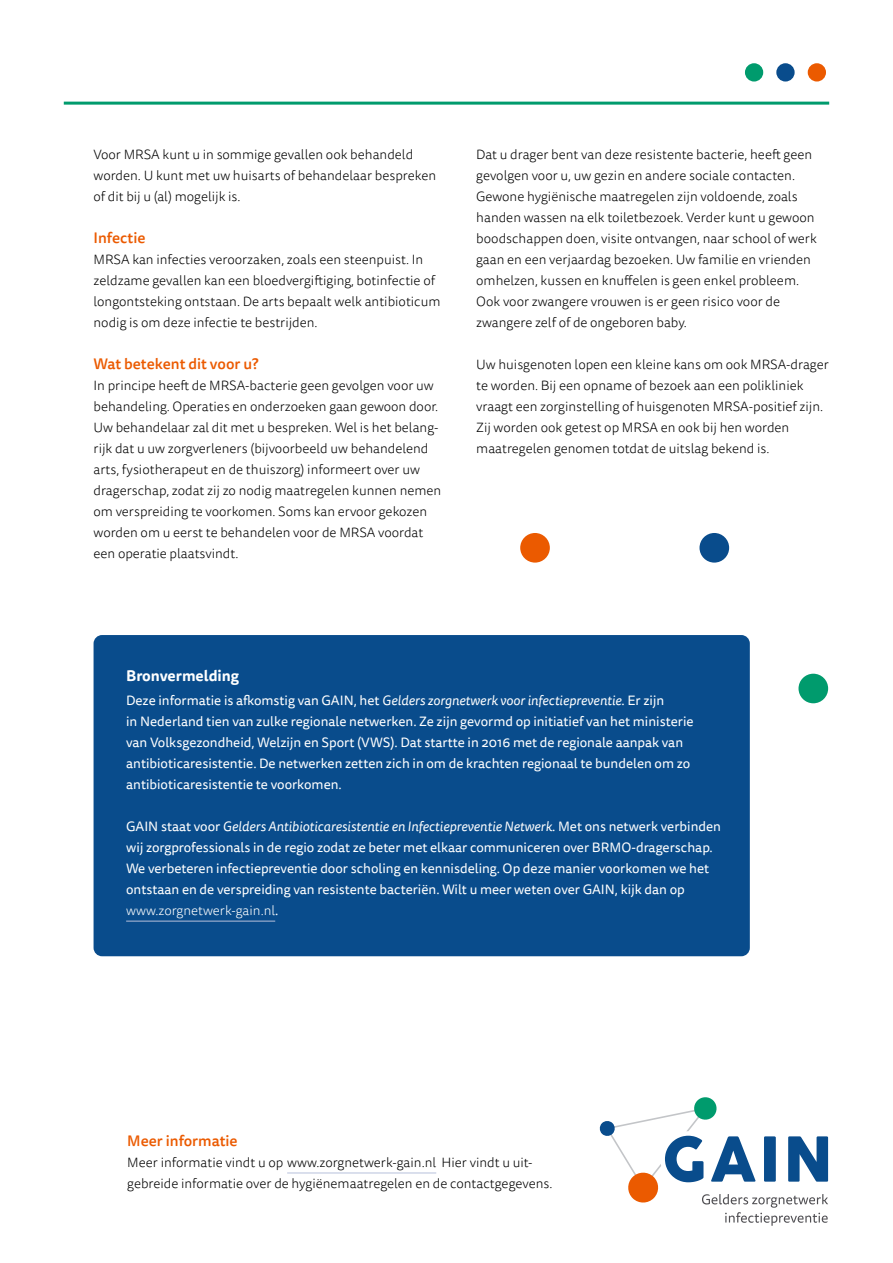
<style>
.page{position:relative;width:893px;height:1263px;background:#fff}
.page>*{position:absolute;margin:0;border:0;box-sizing:border-box;transform-origin:0 0}
.t1{font:500 15px "Tisa Sans Pro";color:#eb5a00}
.t2{font:700 15px "Tisa Sans Pro";color:#fff}
.t3{font:300 13.5px/21px "Tisa Sans Pro";color:#000}
.t4{font:13.5px/21px "Tisa Sans Pro";color:#fff}
.s1{font-style:italic}
.s2{font-weight:300}
</style>
<div class="page">
<hr style="left:64px;top:102px;width:765px;height:3px;background:#009b6d">
<div style="left:808px;top:63px;width:18px;height:19px;background:#eb5a00;border-radius:50%"></div>
<div style="left:776px;top:63px;width:19px;height:19px;background:#094c8c;border-radius:50%"></div>
<div style="left:745px;top:63px;width:18px;height:19px;background:#009b6d;border-radius:50%"></div>
<div style="left:520px;top:533px;width:30px;height:30px;background:#eb5a00;border-radius:50%"></div>
<div style="left:699px;top:533px;width:30px;height:30px;background:#094c8c;border-radius:50%"></div>
<div style="left:798px;top:674px;width:30px;height:29px;background:#009b6d;border-radius:50%"></div>
<svg style="left:599px;top:1097px;width:229px;height:129px"></svg>
<div style="left:94px;top:635px;width:656px;height:321px;background:#094c8c;border-radius:9px"></div>
<hr style="left:126px;top:921px;width:149px;height:1px;background:#b6c0db">
<hr style="left:287px;top:1172px;width:149px;height:1px;background:#b6c0db">
<p class="t3" style="left:94px;top:144px;width:344px">Voor MRSA kunt u in sommige gevallen ook behandeld worden. U kunt met uw huisarts of behandelaar bespreken of dit bij u (al) mogelijk is.</p>
<p class="t1" style="left:94px;top:227px;width:54px">Infectie</p>
<p class="t3" style="left:94px;top:249px;width:349px">MRSA kan infecties veroorzaken, zoals een steenpuist. In zeldzame gevallen kan een bloedvergiftiging, botinfectie of longontsteking ontstaan. De arts bepaalt welk antibioticum nodig is om deze infectie te bestrijden.</p>
<p class="t1" style="left:94px;top:353px;width:166px">Wat betekent dit voor u?</p>
<p class="t3" style="left:94px;top:375px;width:349px">In principe heeft de MRSA-bacterie geen gevolgen voor uw behandeling. Operaties en onderzoeken gaan gewoon door.<br>Uw behandelaar zal dit met u bespreken. Wel is het belang&shy;rijk dat u uw zorgverleners (bijvoorbeeld uw behandelend arts, fysiotherapeut en de thuiszorg) informeert over uw dragerschap, zodat zij zo nodig maatregelen kunnen nemen om verspreiding te voorkomen. Soms kan ervoor gekozen worden om u eerst te behandelen voor de MRSA voordat een operatie plaatsvindt.</p>
<p class="t3" style="left:476px;top:144px;width:342px">Dat u drager bent van deze resistente bacterie, heeft geen gevolgen voor u, uw gezin en andere sociale contacten.<br>Gewone hygiënische maatregelen zijn voldoende, zoals handen wassen na elk toiletbezoek. Verder kunt u gewoon boodschappen doen, visite ontvangen, naar school of werk gaan en een verjaardag bezoeken. Uw familie en vrienden omhelzen, kussen en knuffelen is geen enkel probleem.<br>Ook voor zwangere vrouwen is er geen risico voor de zwangere zelf of de ongeboren baby.</p>
<p class="t3" style="left:476px;top:354px;width:354px">Uw huisgenoten lopen een kleine kans om ook MRSA-drager te worden. Bij een opname of bezoek aan een polikliniek vraagt een zorginstelling of huisgenoten MRSA-positief zijn.<br>Zij worden ook getest op MRSA en ook bij hen worden maatregelen genomen totdat de uitslag bekend is.</p>
<p class="t2" style="left:126px;top:665px;width:115px">Bronvermelding</p>
<p class="t4" style="left:126px;top:690px;width:569px">Deze informatie is afkomstig van GAIN, het <span class="s1">Gelders zorgnetwerk voor infectiepreventie</span>. Er zijn<br>in Nederland tien van zulke regionale netwerken. Ze zijn gevormd op initiatief van het ministerie van Volksgezondheid, Welzijn en Sport (VWS). Dat startte in 2016 met de regionale aanpak van antibioticaresistentie. De netwerken zetten zich in om de krachten regionaal te bundelen om zo antibioticaresistentie te voorkomen.</p>
<p class="t4" style="left:126px;top:816px;width:596px">GAIN staat voor <span class="s1">Gelders Antibioticaresistentie en Infectiepreventie Netwerk</span>. Met ons netwerk verbinden wij zorgprofessionals in de regio zodat ze beter met elkaar communiceren over BRMO-dragerschap.<br>We verbeteren infectiepreventie door scholing en kennisdeling. Op deze manier voorkomen we het ontstaan en de verspreiding van resistente bacteriën. Wilt u meer weten over GAIN, kijk dan op <span class="s2">www.zorgnetwerk-gain.nl</span>.</p>
<p class="t1" style="left:127px;top:1130px;width:112px">Meer informatie</p>
<p class="t3" style="left:127px;top:1152px;width:427px">Meer informatie vindt u op www.zorgnetwerk-gain.nl Hier vindt u uit&shy;gebreide informatie over de hygiënemaatregelen en de contactgegevens.</p>
</div>
